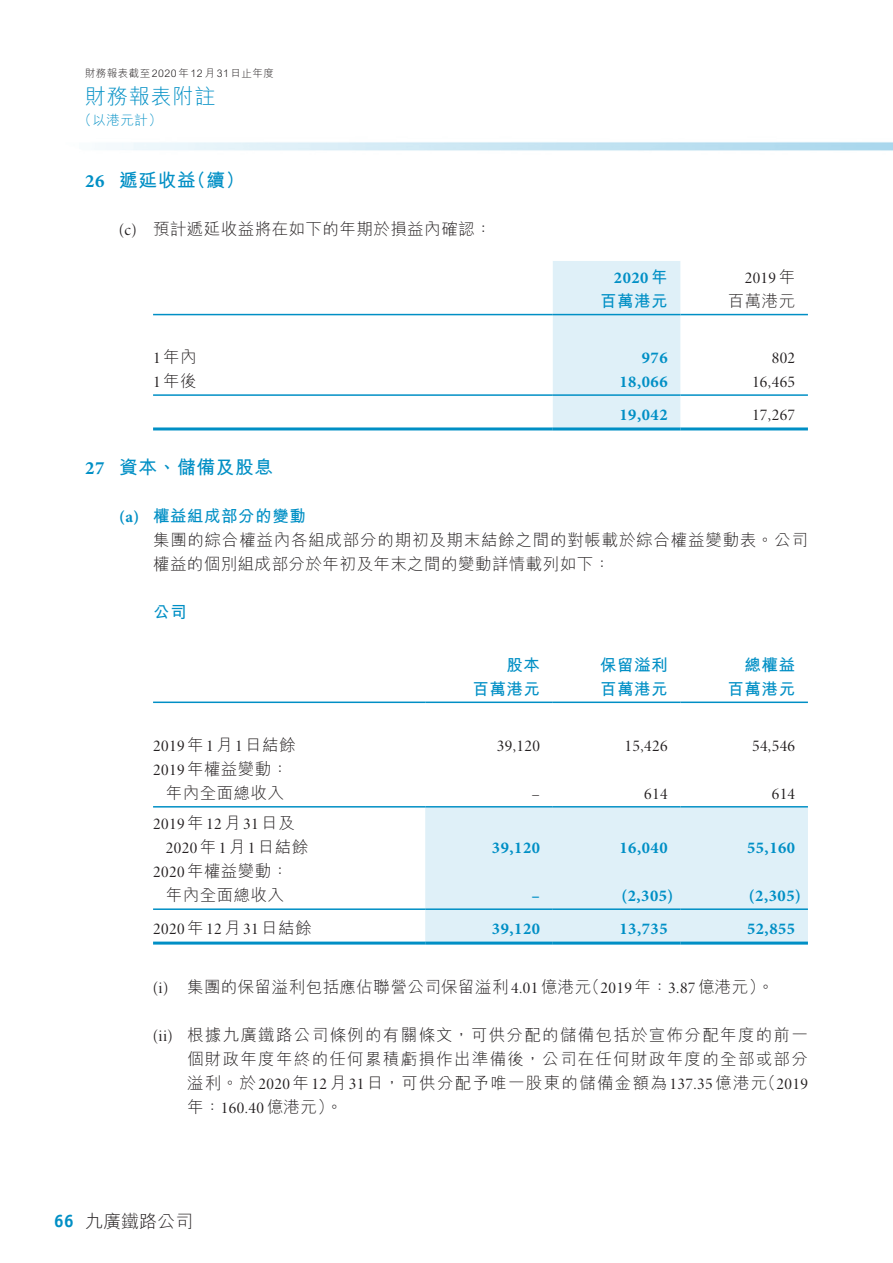
<style>
.page{position:relative;width:893px;height:1263px;background:#fff}
.page>*{position:absolute;margin:0;border:0;box-sizing:border-box;transform-origin:0 0}
.t1{font:21px "M Hei HK Light E Ten B5 H";letter-spacing:.04em;color:#008fc5}
.t2{font:18.75px "M Hei HK Bold E Ten B5 H";letter-spacing:.035em;color:#008fc5}
.t3{font:18px "M Hei HK Light E Ten B5 H";color:#231f20}
.t4{font:16.5px/24px "M Hei HK Light E Ten B5 H";letter-spacing:.025em;color:#231f20;text-align:center}
.t5{font:16.5px/24px "Minion Pro Disp";letter-spacing:.025em;color:#231f20}
.t6{font:700 16.5px "Minion Pro";letter-spacing:.035em;color:#008fc5}
.t7{font:16.5px/24px "M Hei HK Light E Ten B5 H";letter-spacing:.045em;color:#231f20}
.t8{font:16.5px "M Hei HK Bold E Ten B5 H";letter-spacing:.035em;color:#008fc5}
.t9{font:13.5px "M Hei HK Light E Ten B5 H";color:#008fc5}
.t10{font:10.5px "M Hei HK Light E Ten B5 H";letter-spacing:.04em;color:#231f20}
.s1{font-family:"Minion Pro";font-weight:700}
.s2{font-family:"Minion Pro Disp"}
.s3{font-family:"M Hei HK Bold E Ten B5 H";font-weight:400}
.s4{font-family:"M Hei HK Light E Ten B5 H"}
.s5{font-family:"Officina Serif";font-weight:700;color:#008fc5}
</style>
<div class="page">
<img style="left:105px;top:142px;width:788px;height:803px">
<div style="left:553px;top:261px;width:127px;height:166px;background:#dff0f8"></div>
<hr style="left:153px;top:314px;width:400px;height:1px;background:#008fc5">
<hr style="left:553px;top:314px;width:127px;height:1px;background:#008fc5">
<hr style="left:680px;top:314px;width:128px;height:1px;background:#008fc5">
<hr style="left:153px;top:394px;width:400px;height:2px;background:#008fc5">
<hr style="left:553px;top:394px;width:127px;height:2px;background:#008fc5">
<hr style="left:680px;top:394px;width:128px;height:2px;background:#008fc5">
<hr style="left:153px;top:427px;width:400px;height:3px;background:#008fc5">
<hr style="left:553px;top:427px;width:127px;height:3px;background:#008fc5">
<hr style="left:680px;top:427px;width:128px;height:3px;background:#008fc5">
<div style="left:425px;top:807px;width:383px;height:134px;background:#dff0f8"></div>
<hr style="left:153px;top:701px;width:272px;height:2px;background:#008fc5">
<hr style="left:425px;top:701px;width:128px;height:2px;background:#008fc5">
<hr style="left:553px;top:701px;width:127px;height:2px;background:#008fc5">
<hr style="left:680px;top:701px;width:128px;height:2px;background:#008fc5">
<hr style="left:153px;top:806px;width:272px;height:1px;background:#008fc5">
<hr style="left:425px;top:806px;width:128px;height:1px;background:#008fc5">
<hr style="left:553px;top:806px;width:127px;height:1px;background:#008fc5">
<hr style="left:680px;top:806px;width:128px;height:1px;background:#008fc5">
<hr style="left:153px;top:908px;width:272px;height:2px;background:#008fc5">
<hr style="left:425px;top:908px;width:128px;height:2px;background:#008fc5">
<hr style="left:553px;top:908px;width:127px;height:2px;background:#008fc5">
<hr style="left:680px;top:908px;width:128px;height:2px;background:#008fc5">
<hr style="left:153px;top:941px;width:272px;height:3px;background:#008fc5">
<hr style="left:425px;top:941px;width:128px;height:3px;background:#008fc5">
<hr style="left:553px;top:941px;width:127px;height:3px;background:#008fc5">
<hr style="left:680px;top:941px;width:128px;height:3px;background:#008fc5">
<p class="t10" style="left:85px;top:70px;width:190px">財務報表截至 2020年 12月 31日止年度</p>
<p class="t1" style="left:85px;top:88px;width:132px">財務報表附註</p>
<p class="t9" style="left:78px;top:115px;width:85px">（以港元計）</p>
<p class="t2" style="left:85px;top:173px;width:161px"><span class="s1">26</span> 遞延收益（續）</p>
<p class="t4" style="left:119px;top:219px;width:374px"><span class="s2">(c)</span> 預計遞延收益將在如下的年期於損益內確認：</p>
<p class="t6" style="left:614px;top:271px;width:55px">2020<span class="s3">年</span></p>
<p class="t5" style="left:745px;top:265px;width:52px">2019<span class="s4">年</span></p>
<p class="t8" style="left:600px;top:294px;width:69px">百萬港元</p>
<p class="t4" style="left:728px;top:291px;width:69px">百萬港元</p>
<p class="t4" style="left:153px;top:347px;width:45px"><span class="s2">1</span>年內</p>
<p class="t6" style="left:642px;top:351px;width:27px">976</p>
<p class="t5" style="left:772px;top:346px;width:25px">802</p>
<p class="t4" style="left:153px;top:371px;width:45px"><span class="s2">1</span>年後</p>
<p class="t6" style="left:619px;top:375px;width:50px">18,066</p>
<p class="t5" style="left:752px;top:370px;width:45px">16,465</p>
<p class="t6" style="left:619px;top:408px;width:50px">19,042</p>
<p class="t5" style="left:752px;top:402px;width:45px">17,267</p>
<p class="t2" style="left:85px;top:460px;width:190px"><span class="s1">27</span> 資本、儲備及股息</p>
<p class="t8" style="left:119px;top:510px;width:188px"><span class="s1">(a)</span> 權益組成部分的變動</p>
<p class="t7" style="left:153px;top:530px;width:656px">集團的綜合權益內各組成部分的期初及期末結餘之間的對帳載於綜合權益變動表。公司權益的個別組成部分於年初及年末之間的變動詳情載列如下：</p>
<p class="t8" style="left:153px;top:606px;width:35px">公司</p>
<p class="t8" style="left:506px;top:658px;width:35px">股本</p>
<p class="t8" style="left:600px;top:658px;width:69px">保留溢利</p>
<p class="t8" style="left:745px;top:658px;width:52px">總權益</p>
<p class="t8" style="left:472px;top:682px;width:69px">百萬港元</p>
<p class="t8" style="left:600px;top:682px;width:69px">百萬港元</p>
<p class="t8" style="left:728px;top:682px;width:69px">百萬港元</p>
<p class="t5" style="left:153px;top:733px;width:144px">2019<span class="s4">年</span>1<span class="s4">月</span>1<span class="s4">日結餘</span></p>
<p class="t5" style="left:497px;top:733px;width:45px">39,120</p>
<p class="t5" style="left:624px;top:733px;width:45px">15,426</p>
<p class="t5" style="left:752px;top:733px;width:45px">54,546</p>
<p class="t4" style="left:153px;top:759px;width:137px"><span class="s2">2019</span>年權益變動：年內全面總收入</p>
<p class="t5" style="left:531px;top:781px;width:10px">–</p>
<p class="t5" style="left:644px;top:781px;width:25px">614</p>
<p class="t5" style="left:772px;top:781px;width:25px">614</p>
<p class="t5" style="left:166px;top:812px;width:144px;text-indent:-13px">2019<span class="s4">年</span>12<span class="s4">月</span>31<span class="s4">日及<br></span>2020<span class="s4">年</span>1<span class="s4">月</span>1<span class="s4">日結餘</span></p>
<p class="t4" style="left:153px;top:861px;width:137px"><span class="s2">2020</span>年權益變動：年內全面總收入</p>
<p class="t6" style="left:492px;top:842px;width:50px">39,120</p>
<p class="t6" style="left:619px;top:842px;width:50px">16,040</p>
<p class="t6" style="left:747px;top:842px;width:50px">55,160</p>
<p class="t6" style="left:532px;top:890px;width:10px">–</p>
<p class="t6" style="left:621px;top:890px;width:54px">(2,305)</p>
<p class="t6" style="left:749px;top:890px;width:54px">(2,305)</p>
<p class="t5" style="left:153px;top:916px;width:160px">2020<span class="s4">年</span>12<span class="s4">月</span>31<span class="s4">日結餘</span></p>
<p class="t6" style="left:492px;top:922px;width:50px">39,120</p>
<p class="t6" style="left:619px;top:922px;width:50px">13,735</p>
<p class="t6" style="left:747px;top:922px;width:50px">52,855</p>
<p class="t4" style="left:153px;top:977px;width:622px"><span class="s2">(i)</span> 集團的保留溢利包括應佔聯營公司保留溢利<span class="s2">4.01</span>億港元（<span class="s2">2019</span>年：<span class="s2">3.87</span>億港元）。</p>
<p class="t4" style="left:187px;top:1025px;width:622px;text-align:justify;text-indent:-34px"><span class="s2">(ii)</span> 根據九廣鐵路公司條例的有關條文，可供分配的儲備包括於宣佈分配年度的前一個財政年度年終的任何累積虧損作出準備後，公司在任何財政年度的全部或部分溢利。於<span class="s2">2020</span>年<span class="s2">12</span>月<span class="s2">31</span>日，可供分配予唯一股東的儲備金額為<span class="s2">137.35</span>億港元（<span class="s2">2019</span>年：<span class="s2">160.40</span>億港元）。</p>
<p class="t3" style="left:54px;top:1214px;width:141px"><span class="s5">66</span> 九廣鐵路公司</p>
</div>
